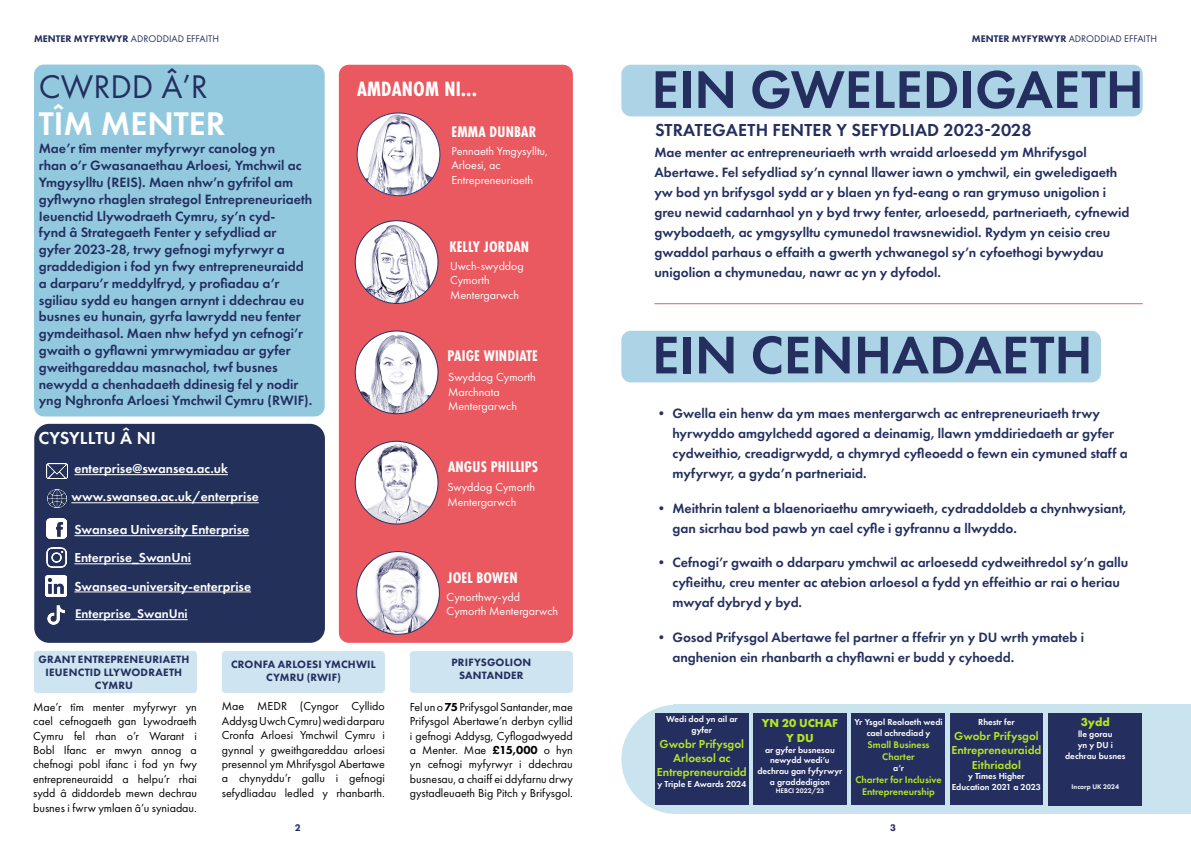
<style>
.page{position:relative;width:1191px;height:842px;background:#fff}
.page>*{position:absolute;margin:0;border:0;box-sizing:border-box;transform-origin:0 0}
.t1{font:600 55px "Futura PT";color:#242f60}
.t2{font:600 34px "Futura PT";color:#fff}
.t3{font:34px "Futura PT";color:#242f60}
.t4{font:700 21.6px "Futura PT Cond";letter-spacing:.01em;color:#fff}
.t5{font:600 18px "Futura PT";letter-spacing:.01em;color:#242f60}
.t6{font:600 18px "Futura PT";letter-spacing:.01em;color:#fff}
.t7{font:700 16px "Futura PT Cond";letter-spacing:.01em;color:#fff}
.t8{font:600 14px/16.8px "Futura PT";color:#242f60}
.t9{font:600 13.5px/28.1px "Futura PT";color:#fff}
.t10{font:600 13px "Futura PT";color:#fff}
.t11{font:12px/14.4px "Futura PT";color:#000;text-align:justify}
.t12{font:12px/14.4px "Futura PT";color:#fff}
.t13{font:600 12px/14.4px "Futura PT";color:#b4e524;text-align:center}
.t14{font:700 12px/14.4px "Futura PT";color:#b4e524;text-align:center}
.t15{font:800 11px/13px "Futura PT";letter-spacing:.015em;color:#242f60;text-align:center}
.t16{font:10px "Futura PT";color:#242f60}
.t17{font:600 10px/12px "Futura PT";color:#b4e524;text-align:center}
.t18{font:800 10px "Futura PT";color:#242f60}
.t19{font:600 9px/10.8px "Futura PT";color:#fff;text-align:center}
.t20{font:600 9px/10.8px "Futura PT";color:#b4e524;text-align:center}
.t21{font:600 7px "Futura PT";color:#fff}
.s1{font-weight:800}
</style>
<div class="page">
<div style="left:34px;top:65px;width:291px;height:351px;background:#93c9df;border-radius:10px"></div>
<div style="left:339px;top:65px;width:234px;height:578px;background:#ea595f;border-radius:10px"></div>
<img style="left:357px;top:113px;width:83px;height:83px;border-radius:41px">
<div style="left:357px;top:113px;width:83px;height:83px;border:1px solid #283583;border-radius:50%"></div>
<img style="left:355px;top:441px;width:83px;height:83px;border-radius:41px">
<div style="left:355px;top:441px;width:83px;height:83px;border:1px solid #242f60;border-radius:50%"></div>
<img style="left:359px;top:224px;width:79px;height:79px">
<img style="left:355px;top:331px;width:83px;height:83px;border-radius:41px">
<div style="left:355px;top:331px;width:83px;height:83px;border:1px solid #242f60;border-radius:50%"></div>
<img style="left:357px;top:551px;width:82px;height:83px;border-radius:41px">
<div style="left:356px;top:551px;width:83px;height:83px;border:1px solid #242f60;border-radius:50%"></div>
<div style="left:34px;top:424px;width:291px;height:219px;background:#233059;border-radius:15px"></div>
<hr style="left:74px;top:474px;width:154px;height:1px;background:#fff">
<hr style="left:71px;top:502px;width:188px;height:1px;background:#fff">
<hr style="left:74px;top:535px;width:175px;height:1px;background:#fff">
<hr style="left:74px;top:563px;width:117px;height:1px;background:#fff">
<hr style="left:74px;top:592px;width:177px;height:1px;background:#fff">
<svg style="left:45px;top:576px;width:1px;height:14px"></svg>
<div style="left:621px;top:65px;width:521px;height:51px;background:#acd4e6;border-radius:9px"></div>
<div style="left:621px;top:331px;width:480px;height:51px;background:#acd4e6;border-radius:9px"></div>
<hr style="left:654px;top:303px;width:488px;height:1px;background:#ea595f">
<hr style="left:75px;top:619px;width:113px;height:1px;background:#fff">
<div style="left:621px;top:705px;width:109px;height:109px;background:#c9e4ef;border-radius:50%"></div>
<div style="left:674px;top:705px;width:517px;height:109px;background:#c9e4ef"></div>
<div style="left:34px;top:651px;width:163px;height:42px;background:#cee4f0;border-radius:3px"></div>
<div style="left:222px;top:651px;width:163px;height:42px;background:#cee4f0;border-radius:3px"></div>
<div style="left:410px;top:651px;width:163px;height:42px;background:#cee4f0;border-radius:3px"></div>
<img style="left:46px;top:463px;width:21px;height:15px">
<img style="left:47px;top:489px;width:19px;height:18px">
<img style="left:46px;top:518px;width:20px;height:20px">
<img style="left:46px;top:548px;width:20px;height:20px">
<img style="left:46px;top:575px;width:21px;height:21px">
<img style="left:48px;top:605px;width:17px;height:20px">
<div style="left:655px;top:713px;width:93px;height:91px;background:#242f60"></div>
<div style="left:753px;top:713px;width:93px;height:91px;background:#242f60"></div>
<div style="left:1049px;top:715px;width:92px;height:90px;background:#242f60"></div>
<div style="left:950px;top:714px;width:92px;height:91px;background:#242f60"></div>
<div style="left:851px;top:713px;width:93px;height:91px;background:#242f60"></div>
<p class="t16" style="left:34px;top:32px;width:186px"><span class="s1">MENTER MYFYRWYR</span> ADRODDIAD EFFAITH</p>
<p class="t16" style="left:972px;top:32px;width:186px"><span class="s1">MENTER MYFYRWYR</span> ADRODDIAD EFFAITH</p>
<h2 class="t3" style="left:39px;top:66px;width:171px">CWRDD Â’R</h2>
<h2 class="t2" style="left:39px;top:102px;width:188px">TÎM MENTER</h2>
<p class="t8" style="left:39px;top:140px;width:275px">Mae’r tîm menter myfyrwyr canolog yn<br>rhan o’r Gwasanaethau Arloesi, Ymchwil ac Ymgysylltu (REIS). Maen nhw’n gyfrifol am gyflwyno rhaglen strategol Entrepreneuriaeth Ieuenctid Llywodraeth Cymru, sy’n cyd-<br>fynd â Strategaeth Fenter y sefydliad ar<br>gyfer 2023-28, trwy gefnogi myfyrwyr a graddedigion i fod yn fwy entrepreneuraidd a darparu’r meddylfryd, y profiadau a’r sgiliau sydd eu hangen arnynt i ddechrau eu busnes eu hunain, gyrfa lawrydd neu fenter gymdeithasol. Maen nhw hefyd yn cefnogi’r gwaith o gyflawni ymrwymiadau ar gyfer gweithgareddau masnachol, twf busnes newydd a chenhadaeth ddinesig fel y nodir yng Nghronfa Arloesi Ymchwil Cymru (RWIF).</p>
<h3 class="t4" style="left:357px;top:76px;width:122px">AMDANOM NI...</h3>
<p class="t7" style="left:451px;top:123px;width:86px">EMMA DUNBAR</p>
<p class="t12" style="left:451px;top:144px;width:98px">Pennaeth Ymgysylltu,<br>Arloesi, ac<br>Entrepreneuriaeth</p>
<p class="t7" style="left:449px;top:238px;width:81px">KELLY JORDAN</p>
<p class="t12" style="left:450px;top:259px;width:75px">Uwch-swyddog<br>Cymorth<br>Mentergarwch</p>
<p class="t7" style="left:447px;top:347px;width:92px">PAIGE WINDIATE</p>
<p class="t12" style="left:448px;top:370px;width:89px">Swyddog Cymorth<br>Marchnata<br>Mentergarwch</p>
<p class="t6" style="left:38px;top:427px;width:119px">CYSYLLTU Â NI</p>
<p class="t9" style="left:71px;top:455px;width:189px">enterprise@swansea.ac.uk www.swansea.ac.uk/enterprise</p>
<p class="t9" style="left:74px;top:516px;width:178px">Swansea University Enterprise<br>Enterprise_SwanUni<br>Swansea-university-enterprise</p>
<p class="t10" style="left:75px;top:606px;width:114px">Enterprise_SwanUni</p>
<p class="t15" style="left:38px;top:653px;width:152px">GRANT ENTREPRENEURIAETH<br>IEUENCTID LLYWODRAETH<br>CYMRU</p>
<p class="t11" style="left:33px;top:699px;width:165px">Mae’r tîm menter myfyrwyr yn cael cefnogaeth gan Lywodraeth Cymru fel rhan o’r Warant i Bobl Ifanc er mwyn annog a chefnogi pobl ifanc i fod yn fwy entrepreneuraidd a helpu’r rhai sydd â diddordeb mewn dechrau busnes i fwrw ymlaen â’u syniadau.</p>
<p class="t15" style="left:231px;top:657px;width:146px">CRONFA ARLOESI YMCHWIL<br>CYMRU (RWIF)</p>
<p class="t11" style="left:222px;top:699px;width:165px">Mae MEDR (Cyngor Cyllido Addysg Uwch Cymru) wedi darparu Cronfa Arloesi Ymchwil Cymru i gynnal y gweithgareddau arloesi presennol ym Mhrifysgol Abertawe a chynyddu’r gallu i gefnogi sefydliadau ledled y rhanbarth.</p>
<p class="t7" style="left:448px;top:457px;width:92px">ANGUS PHILLIPS</p>
<p class="t12" style="left:447px;top:480px;width:89px">Swyddog Cymorth<br>Mentergarwch</p>
<p class="t7" style="left:447px;top:568px;width:72px">JOEL BOWEN</p>
<p class="t12" style="left:446px;top:590px;width:113px">Cynorthwy-ydd<br>Cymorth Mentergarwch</p>
<p class="t15" style="left:451px;top:656px;width:81px">PRIFYSGOLION<br>SANTANDER</p>
<p class="t11" style="left:410px;top:699px;width:165px">Fel un o <span class="s1">75</span> Prifysgol Santander, mae Prifysgol Abertawe’n derbyn cyllid i gefnogi Addysg, Cyflogadwyedd a Menter. Mae <span class="s1">£15,000</span> o hyn yn cefnogi myfyrwyr i ddechrau busnesau, a chaiff ei ddyfarnu drwy gystadleuaeth Big Pitch y Brifysgol.</p>
<h1 class="t1" style="left:651px;top:55px;width:494px">EIN GWELEDIGAETH</h1>
<p class="t5" style="left:655px;top:119px;width:378px">STRATEGAETH FENTER Y SEFYDLIAD 2023-2028</p>
<p class="t8" style="left:654px;top:142px;width:477px;line-height:20px">Mae menter ac entrepreneuriaeth wrth wraidd arloesedd ym Mhrifysgol Abertawe. Fel sefydliad sy’n cynnal llawer iawn o ymchwil, ein gweledigaeth yw bod yn brifysgol sydd ar y blaen yn fyd-eang o ran grymuso unigolion i greu newid cadarnhaol yn y byd trwy fenter, arloesedd, partneriaeth, cyfnewid gwybodaeth, ac ymgysylltu cymunedol trawsnewidiol. Rydym yn ceisio creu gwaddol parhaus o effaith a gwerth ychwanegol sy’n cyfoethogi bywydau unigolion a chymunedau, nawr ac yn y dyfodol.</p>
<h1 class="t1" style="left:652px;top:321px;width:442px">EIN CENHADAETH</h1>
<p class="t8" style="left:672px;top:403px;width:457px;line-height:20px;text-indent:-18px">• Gwella ein henw da ym maes mentergarwch ac entrepreneuriaeth trwy hyrwyddo amgylchedd agored a deinamig, llawn ymddiriedaeth ar gyfer cydweithio, creadigrwydd, a chymryd cyfleoedd o fewn ein cymuned staff a myfyrwyr, a gyda’n partneriaid.</p>
<p class="t8" style="left:672px;top:498px;width:455px;line-height:20px;text-indent:-18px">• Meithrin talent a blaenoriaethu amrywiaeth, cydraddoldeb a chynhwysiant, gan sicrhau bod pawb yn cael cyfle i gyfrannu a llwyddo.</p>
<p class="t8" style="left:672px;top:552px;width:457px;line-height:20px;text-indent:-18px">• Cefnogi’r gwaith o ddarparu ymchwil ac arloesedd cydweithredol sy’n gallu cyfieithu, creu menter ac atebion arloesol a fydd yn effeithio ar rai o heriau mwyaf dybryd y byd.</p>
<p class="t8" style="left:672px;top:627px;width:413px;line-height:20px;text-indent:-18px">• Gosod Prifysgol Abertawe fel partner a ffefrir yn y DU wrth ymateb i anghenion ein rhanbarth a chyflawni er budd y cyhoedd.</p>
<p class="t19" style="left:666px;top:714px;width:73px">Wedi dod yn ail ar gyfer</p>
<p class="t13" style="left:657px;top:736px;width:91px">Gwobr Prifysgol<br>Arloesol ac<br>Entrepreneuraidd</p>
<p class="t19" style="left:657px;top:779px;width:90px">y Triple E Awards 2024</p>
<p class="t19" style="left:668px;top:718px;width:69px">Shortlisted for the</p>
<p class="t20" style="left:672px;top:740px;width:61px">Oustanding<br>Entrepreneurial<br>University</p>
<p class="t19" style="left:676px;top:772px;width:52px">Award<br>2021 &amp; 2023</p>
<p class="t14" style="left:762px;top:716px;width:78px">YN 20 UCHAF<br>Y DU</p>
<p class="t19" style="left:757px;top:744px;width:86px">ar gyfer busnesau newydd wedi’u dechrau gan fyfyrwyr a graddedigion</p>
<p class="t21" style="left:775px;top:787px;width:50px">HEBCI 2022/23</p>
<p class="t19" style="left:854px;top:716px;width:90px">Yr Ysgol Reolaeth wedi cael achrediad y</p>
<p class="t17" style="left:867px;top:738px;width:63px">Small Business<br>Charter</p>
<p class="t19" style="left:893px;top:762px;width:13px">a’r</p>
<p class="t17" style="left:855px;top:773px;width:88px">Charter for Inclusive<br>Entrepreneurship</p>
<p class="t19" style="left:978px;top:717px;width:38px">Rhestr fer</p>
<p class="t13" style="left:951px;top:728px;width:91px">Gwobr Prifysgol<br>Entrepreneuraidd<br>Eithriadol</p>
<p class="t19" style="left:952px;top:771px;width:90px">y Times Higher<br>Education 2021 a 2023</p>
<p class="t14" style="left:1080px;top:715px;width:31px">3ydd</p>
<p class="t19" style="left:1065px;top:729px;width:62px">lle gorau<br>yn y DU i dechrau busnes</p>
<p class="t21" style="left:1071px;top:782px;width:49px">Incorp UK 2024</p>
<p class="t18" style="left:295px;top:821px;width:7px">2</p>
<p class="t18" style="left:890px;top:821px;width:7px">3</p>
</div>
